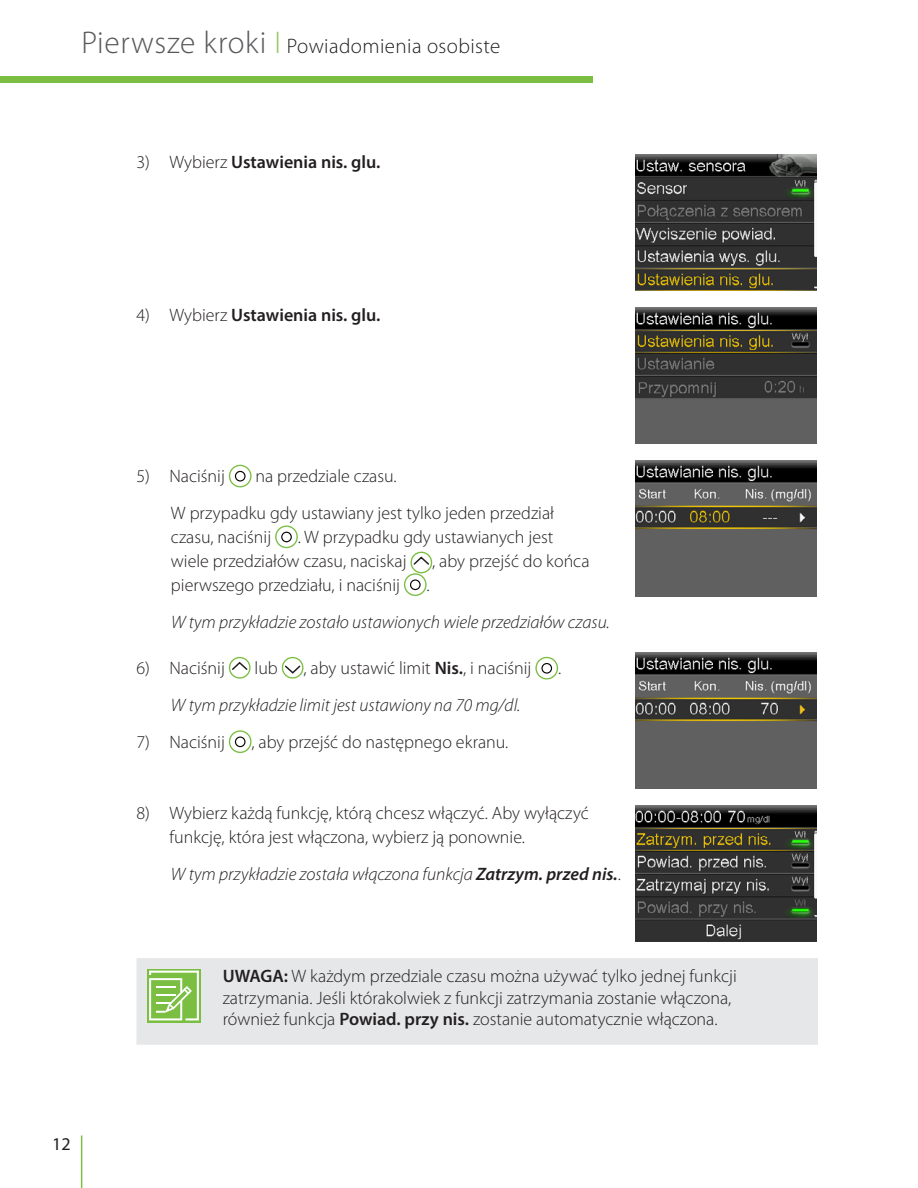
<style>
.page{position:relative;width:918px;height:1188px;background:#fff}
.page>*{position:absolute;margin:0;border:0;box-sizing:border-box;transform-origin:0 0}
.t1{font:300 21px "Myriad Pro";letter-spacing:.02em;color:#231f20}
.t2{font:300 18px/24px "Myriad Pro";color:#231f20}
.t3{font:italic 300 18px "Myriad Pro";color:#231f20}
.t4{font:600 18px "Myriad Pro";color:#231f20}
.t5{font:18px "Myriad Pro";color:#231f20}
.s1{font-size:31.5px;color:#57585a}
.s2{font-size:31.5px;color:#94c863}
.s3{font-weight:300}
.s4{font-weight:600}
.s5{font-style:normal}
</style>
<div class="page">
<div style="left:0;top:76px;width:593px;height:6px;background:#7abe42"></div>
<hr style="left:81px;top:1136px;width:1px;height:52px;background:#7abe42">
<img style="left:635px;top:155px;width:182px;height:136px">
<img style="left:635px;top:307px;width:182px;height:136px">
<div style="left:235px;top:471px;width:11px;height:11px;border:1px solid #050504;border-radius:50%"></div>
<div style="left:229px;top:465px;width:23px;height:22px;border:1px solid #7abe42;border-radius:50%"></div>
<div style="left:281px;top:532px;width:11px;height:10px;border:1px solid #050504;border-radius:50%"></div>
<div style="left:275px;top:526px;width:23px;height:22px;border:1px solid #7abe42;border-radius:50%"></div>
<div style="left:410px;top:552px;width:22px;height:21px;border:1px solid #7abe42;border-radius:50%"></div>
<svg style="left:412px;top:555px;width:19px;height:11px"></svg>
<div style="left:410px;top:579px;width:11px;height:11px;border:1px solid #050504;border-radius:50%"></div>
<div style="left:404px;top:573px;width:23px;height:23px;border:1px solid #7abe42;border-radius:50%"></div>
<img style="left:635px;top:460px;width:182px;height:136px">
<div style="left:229px;top:657px;width:22px;height:22px;border:1px solid #7abe42;border-radius:50%"></div>
<svg style="left:231px;top:661px;width:18px;height:10px"></svg>
<div style="left:282px;top:657px;width:22px;height:22px;border:1px solid #7abe42;border-radius:50%"></div>
<svg style="left:284px;top:664px;width:18px;height:11px"></svg>
<div style="left:541px;top:663px;width:11px;height:11px;border:1px solid #050504;border-radius:50%"></div>
<div style="left:535px;top:657px;width:23px;height:23px;border:1px solid #7abe42;border-radius:50%"></div>
<div style="left:235px;top:737px;width:11px;height:10px;border:1px solid #050504;border-radius:50%"></div>
<div style="left:229px;top:730px;width:23px;height:23px;border:1px solid #7abe42;border-radius:50%"></div>
<img style="left:635px;top:652px;width:182px;height:136px">
<img style="left:635px;top:805px;width:182px;height:136px">
<div style="left:136px;top:958px;width:682px;height:87px;background:#e6e7e9"></div>
<div style="left:147px;top:969px;width:54px;height:54px;background:linear-gradient(to right,#7abe42,#7abe42)"></div>
<svg style="left:149px;top:971px;width:50px;height:49px"></svg>
<p class="t1" style="left:82px;top:34px;width:420px"><span class="s1">Pierwsze kroki</span> <span class="s2">I</span> Powiadomienia osobiste</p>
<p class="t4" style="left:136px;top:151px;width:246px"><span class="s3">3) Wybierz</span> Ustawienia nis. glu.</p>
<p class="t4" style="left:136px;top:303px;width:246px"><span class="s3">4) Wybierz</span> Ustawienia nis. glu.</p>
<p class="t5" style="left:52px;top:1133px;width:20px">12</p>
<p class="t2" style="left:171px;top:458px;width:385px;line-height:36.9px;text-indent:84px">na przedziale czasu.<br>W przypadku gdy ustawiany jest tylko jeden przedział</p>
<p class="t2" style="left:171px;top:525px;width:102px">czasu, naciśnij</p>
<p class="t2" style="left:136px;top:464px;width:90px">5) Naciśnij</p>
<p class="t2" style="left:171px;top:525px;width:384px;text-indent:127px">. W przypadku gdy ustawianych jest wiele przedziałów czasu, naciskaj</p>
<p class="t2" style="left:432px;top:549px;width:159px">, aby przejść do końca</p>
<p class="t2" style="left:171px;top:573px;width:230px">pierwszego przedziału, i naciśnij</p>
<p class="t2" style="left:427px;top:573px;width:5px">.</p>
<p class="t3" style="left:171px;top:613px;width:440px">W tym przykładzie zostało ustawionych wiele przedziałów czasu.</p>
<p class="t2" style="left:136px;top:656px;width:90px">6) Naciśnij</p>
<p class="t2" style="left:255px;top:656px;width:25px">lub</p>
<p class="t2" style="left:304px;top:656px;width:229px">, aby ustawić limit <span class="s4">Nis.</span>, i naciśnij</p>
<p class="t2" style="left:558px;top:656px;width:5px">.</p>
<p class="t3" style="left:171px;top:696px;width:351px">W tym przykładzie limit jest ustawiony na 70 mg/dl.</p>
<p class="t2" style="left:136px;top:730px;width:90px">7) Naciśnij</p>
<p class="t2" style="left:252px;top:730px;width:258px">, aby przejść do następnego ekranu.</p>
<p class="t2" style="left:169px;top:801px;width:421px;text-indent:-33px">8) Wybierz każdą funkcję, którą chcesz włączyć. Aby wyłączyć funkcję, która jest włączona, wybierz ją ponownie.</p>
<p class="t3" style="left:171px;top:864px;width:451px">W tym przykładzie została włączona funkcja <span class="s4">Zatrzym. przed nis.</span><span class="s5">.</span></p>
<p class="t2" style="left:223px;top:965px;width:516px;line-height:21.6px"><span class="s4">UWAGA:</span> W każdym przedziale czasu można używać tylko jednej funkcji zatrzymania. Jeśli którakolwiek z funkcji zatrzymania zostanie włączona, również funkcja <span class="s4">Powiad. przy nis.</span> zostanie automatycznie włączona.</p>
</div>
